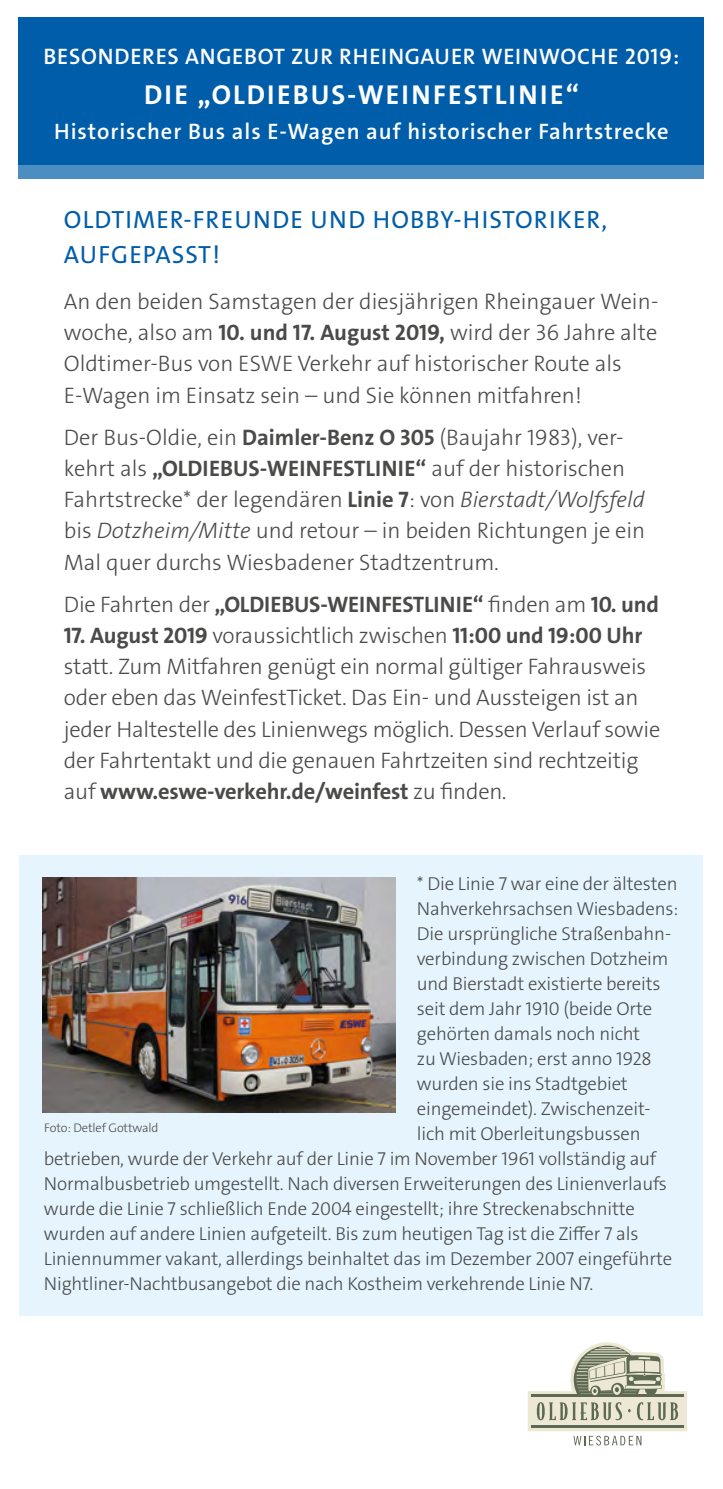
<style>
.page{position:relative;width:723px;height:1489px;background:#fff}
.page>*{position:absolute;margin:0;border:0;box-sizing:border-box;transform-origin:0 0}
.t1{font:27.5px "The Sans LP7 Bld";letter-spacing:.075em;color:#fff}
.t2{font:25px/35px "The Sans LP5 Plain";letter-spacing:.045em;color:#005da9}
.t3{font:22.5px/31.2px "The Sans LP3 Lig";color:#4a4a49}
.t4{font:22.5px "The Sans LP7 Bld";letter-spacing:-.01em;color:#4a4a49}
.t5{font:22.5px "The Sans LP6 Se Bld";letter-spacing:.04em;color:#fff}
.t6{font:18.75px "The Sans LP3 Lig";letter-spacing:-.01em;color:#4a4a49}
.t7{font:12.5px "The Sans LP3 Lig";letter-spacing:-.01em;color:#4a4a49}
.s1{font-family:"The Sans LP7 Bld"}
.s2{font-family:"The Sans LP3 Lig IT"}
.s3{font-family:"The Sans LP3 Lig"}
</style>
<div class="page">
<div style="left:19px;top:18px;width:685px;height:161px;background:#005da9"></div>
<div style="left:19px;top:165px;width:685px;height:14px;background:#4c8dc2"></div>
<div style="left:20px;top:855px;width:683px;height:460px;background:#e5f4fd"></div>
<svg style="left:528px;top:1342px;width:159px;height:103px"></svg>
<img style="left:42px;top:877px;width:354px;height:235px">
<p class="t5" style="left:43px;top:42px;width:637px">BESONDERES ANGEBOT ZUR RHEINGAUER WEINWOCHE 2019:</p>
<h1 class="t1" style="left:144px;top:77px;width:436px">DIE „OLDIEBUS-WEINFESTLINIE“</h1>
<p class="t5" style="left:54px;top:117px;width:616px">Historischer Bus als E-Wagen auf historischer Fahrtstrecke</p>
<h2 class="t2" style="left:64px;top:203px;width:544px">OLDTIMER-FREUNDE UND HOBBY-HISTORIKER,<br>AUFGEPASST!</h2>
<p class="t3" style="left:64px;top:286px;width:596px">An den beiden Samstagen der diesjährigen Rheingauer Wein&shy;woche, also am <span class="s1">10. und 17. August 2019,</span> wird der 36 Jahre alte Oldtimer-Bus von ESWE Verkehr auf historischer Route als E-Wagen im Einsatz sein – und Sie können mitfahren!</p>
<p class="t3" style="left:64px;top:421px;width:583px">Der Bus-Oldie, ein <span class="s1">Daimler-Benz O 305</span> (Baujahr 1983), ver&shy;kehrt als <span class="s1">„OLDIEBUS-WEINFESTLINIE“</span> auf der historischen Fahrtstrecke* der legendären <span class="s1">Linie 7</span>: von <span class="s2">Bierstadt/Wolfsfeld </span>bis <span class="s2">Dotzheim/Mitte</span> und retour – in beiden Richtungen je ein Mal quer durchs Wiesbadener Stadtzentrum.</p>
<p class="t4" style="left:64px;top:589px;width:597px"><span class="s3">Die Fahrten der</span> „OLDIEBUS-WEINFESTLINIE“ <span class="s3">finden am</span> 10. und</p>
<p class="t4" style="left:64px;top:620px;width:580px">17. August 2019 <span class="s3">voraussichtlich zwischen</span> 11:00 und 19:00 Uhr</p>
<p class="t3" style="left:64px;top:651px;width:598px">statt. Zum Mitfahren genügt ein normal gültiger Fahrausweis oder eben das WeinfestTicket. Das Ein- und Aussteigen ist an jeder Haltestelle des Linienwegs möglich. Dessen Verlauf sowie der Fahrtentakt und die genauen Fahrtzeiten sind rechtzeitig</p>
<p class="t4" style="left:64px;top:777px;width:444px"><span class="s3">auf</span> www.eswe-verkehr.de/weinfest <span class="s3">zu finden.</span></p>
<p class="t6" style="left:417px;top:871px;width:262px">* Die Linie 7 war eine der ältesten</p>
<p class="t6" style="left:417px;top:896px;width:263px">Nahverkehrsachsen Wiesbadens:</p>
<p class="t6" style="left:417px;top:921px;width:256px">Die ursprüngliche Straßenbahn-</p>
<p class="t6" style="left:417px;top:946px;width:253px">verbindung zwischen Dotzheim</p>
<p class="t6" style="left:417px;top:971px;width:245px">und Bierstadt existierte bereits</p>
<p class="t6" style="left:417px;top:996px;width:237px">seit dem Jahr 1910 (beide Orte</p>
<p class="t6" style="left:417px;top:1021px;width:225px">gehörten damals noch nicht</p>
<p class="t6" style="left:417px;top:1046px;width:236px">zu Wiesbaden; erst anno 1928</p>
<p class="t6" style="left:417px;top:1071px;width:212px">wurden sie ins Stadtgebiet</p>
<p class="t6" style="left:417px;top:1096px;width:235px">eingemeindet). Zwischenzeit-</p>
<p class="t6" style="left:417px;top:1121px;width:225px">lich mit Oberleitungsbussen</p>
<p class="t6" style="left:44px;top:1146px;width:614px">betrieben, wurde der Verkehr auf der Linie 7 im November 1961 vollständig auf</p>
<p class="t6" style="left:44px;top:1171px;width:624px">Normalbusbetrieb umgestellt. Nach diversen Erweiterungen des Linienverlaufs</p>
<p class="t6" style="left:44px;top:1196px;width:592px">wurde die Linie 7 schließlich Ende 2004 eingestellt; ihre Streckenabschnitte</p>
<p class="t6" style="left:44px;top:1221px;width:596px">wurden auf andere Linien aufgeteilt. Bis zum heutigen Tag ist die Ziffer 7 als</p>
<p class="t6" style="left:44px;top:1246px;width:630px">Liniennummer vakant, allerdings beinhaltet das im Dezember 2007 eingeführte</p>
<p class="t6" style="left:44px;top:1271px;width:551px">Nightliner-Nachtbusangebot die nach Kostheim verkehrende Linie N7.</p>
<p class="t7" style="left:44px;top:1120px;width:116px">Foto: Detlef Gottwald</p>
</div>
